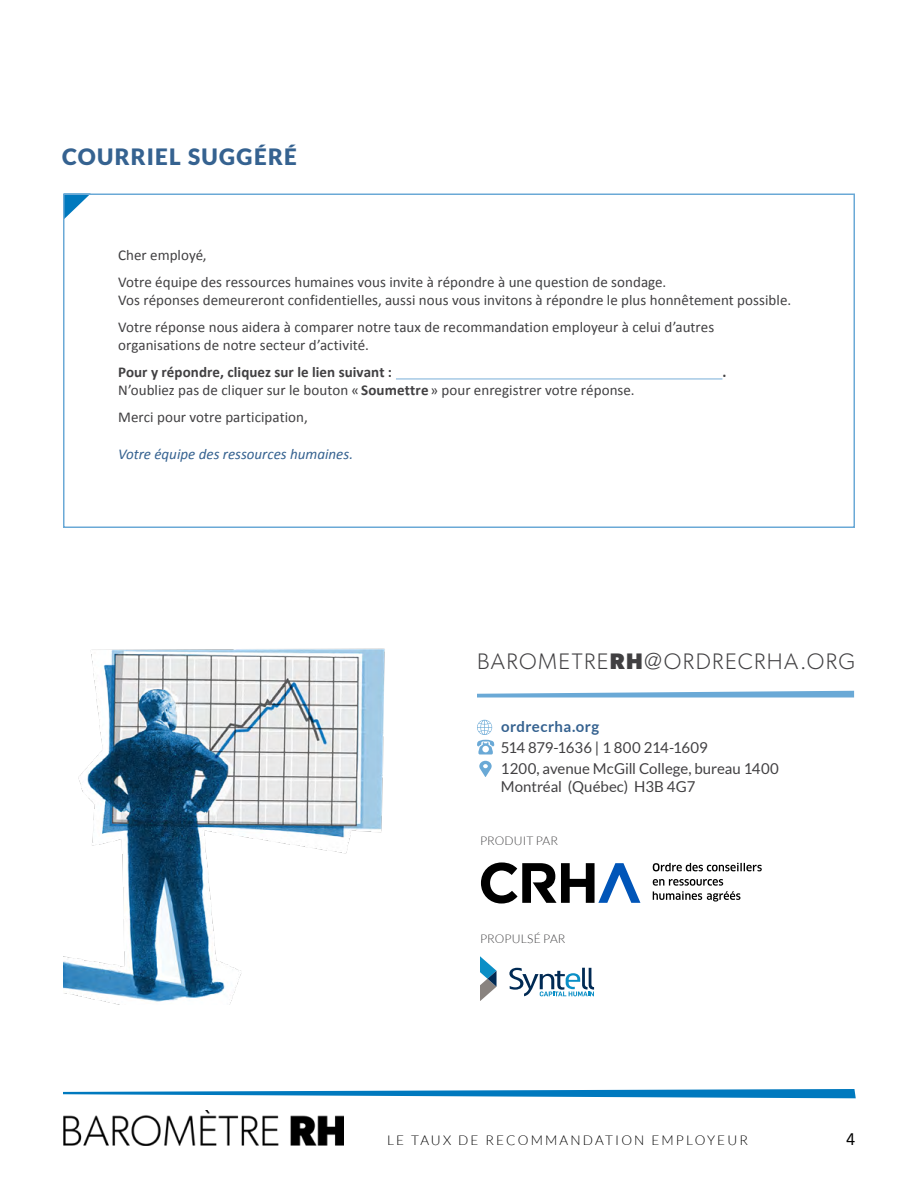
<style>
.page{position:relative;width:918px;height:1188px;background:#fff}
.page>*{position:absolute;margin:0;border:0;box-sizing:border-box;transform-origin:0 0}
.t1{font:300 22.5px "Gibson";letter-spacing:.065em;color:#414042}
.t2{font:900 22.5px "Lato";letter-spacing:.06em;color:#356290}
.t3{font:18px "Kohinoor Devanagari";color:#000}
.t4{font:15px/27px "Calibri";letter-spacing:.005em;color:#414042}
.t5{font:15px/21px "Lato";color:#414042}
.t6{font:700 15px "Calibri";letter-spacing:.005em;color:#414042}
.t7{font:italic 15px "Calibri";color:#356290}
.t8{font:700 15px "Lato";letter-spacing:.03em;color:#356290}
.t9{font:300 13.5px "Lato";letter-spacing:.16em;color:#000}
.t10{font:300 12px "Lato";letter-spacing:.01em;color:#414042}
.s1{font-weight:700}
</style>
<div class="page">
<img style="left:63px;top:648px;width:322px;height:356px">
<svg style="left:477px;top:691px;width:377px;height:7px"></svg>
<svg style="left:477px;top:720px;width:18px;height:35px"></svg>
<svg style="left:479px;top:761px;width:13px;height:16px"></svg>
<svg style="left:481px;top:862px;width:159px;height:42px"></svg>
<svg style="left:653px;top:863px;width:109px;height:8px"></svg>
<svg style="left:653px;top:879px;width:87px;height:23px"></svg>
<svg style="left:480px;top:956px;width:17px;height:45px"></svg>
<svg style="left:509px;top:968px;width:85px;height:28px"></svg>
<svg style="left:63px;top:1089px;width:793px;height:9px"></svg>
<svg style="left:66px;top:197px;width:21px;height:20px"></svg>
<div style="left:63px;top:194px;width:792px;height:334px;border:2px solid #6aa9d6"></div>
<hr style="left:396px;top:378px;width:326px;height:1px;background:#79afd9">
<img style="left:63px;top:1110px;width:280px;height:35px">
<h1 class="t2" style="left:62px;top:144px;width:236px">COURRIEL SUGGÉRÉ</h1>
<p class="t4" style="left:118px;top:241px;width:550px">Cher employé,<br>Votre équipe des ressources humaines vous invite à répondre à une question de sondage.</p>
<p class="t4" style="left:118px;top:286px;width:675px">Vos réponses demeureront confidentielles, aussi nous vous invitons à répondre le plus honnêtement possible.<br>Votre réponse nous aidera à comparer notre taux de recommandation employeur à celui d’autres</p>
<p class="t4" style="left:118px;top:331px;width:252px">organisations de notre secteur d’activité.</p>
<p class="t6" style="left:118px;top:362px;width:276px">Pour y répondre, cliquez sur le lien suivant :</p>
<p class="t6" style="left:722px;top:362px;width:6px">.</p>
<p class="t4" style="left:118px;top:376px;width:518px">N’oubliez pas de cliquer sur le bouton «<span class="s1">Soumettre</span>» pour enregistrer votre réponse.<br>Merci pour votre participation,</p>
<p class="t7" style="left:118px;top:444px;width:237px">Votre équipe des ressources humaines.</p>
<h1 class="t1" style="left:477px;top:648px;width:380px">BAROMETRE<span class="s1">RH</span>@ORDRECRHA.ORG</h1>
<p class="t8" style="left:501px;top:718px;width:100px">ordrecrha.org</p>
<p class="t5" style="left:501px;top:737px;width:280px">514 879-1636 | 1 800 214-1609<br>1200, avenue McGill College, bureau 1400</p>
<p class="t5" style="left:501px;top:776px;width:196px">Montréal (Québec) H3B 4G7</p>
<p class="t10" style="left:480px;top:834px;width:80px">PRODUIT PAR</p>
<p class="t10" style="left:480px;top:933px;width:87px">PROPULSÉ PAR</p>
<p class="t9" style="left:387px;top:1133px;width:362px">LE TAUX DE RECOMMANDATION EMPLOYEUR</p>
<p class="t3" style="left:846px;top:1128px;width:10px">4</p>
</div>
